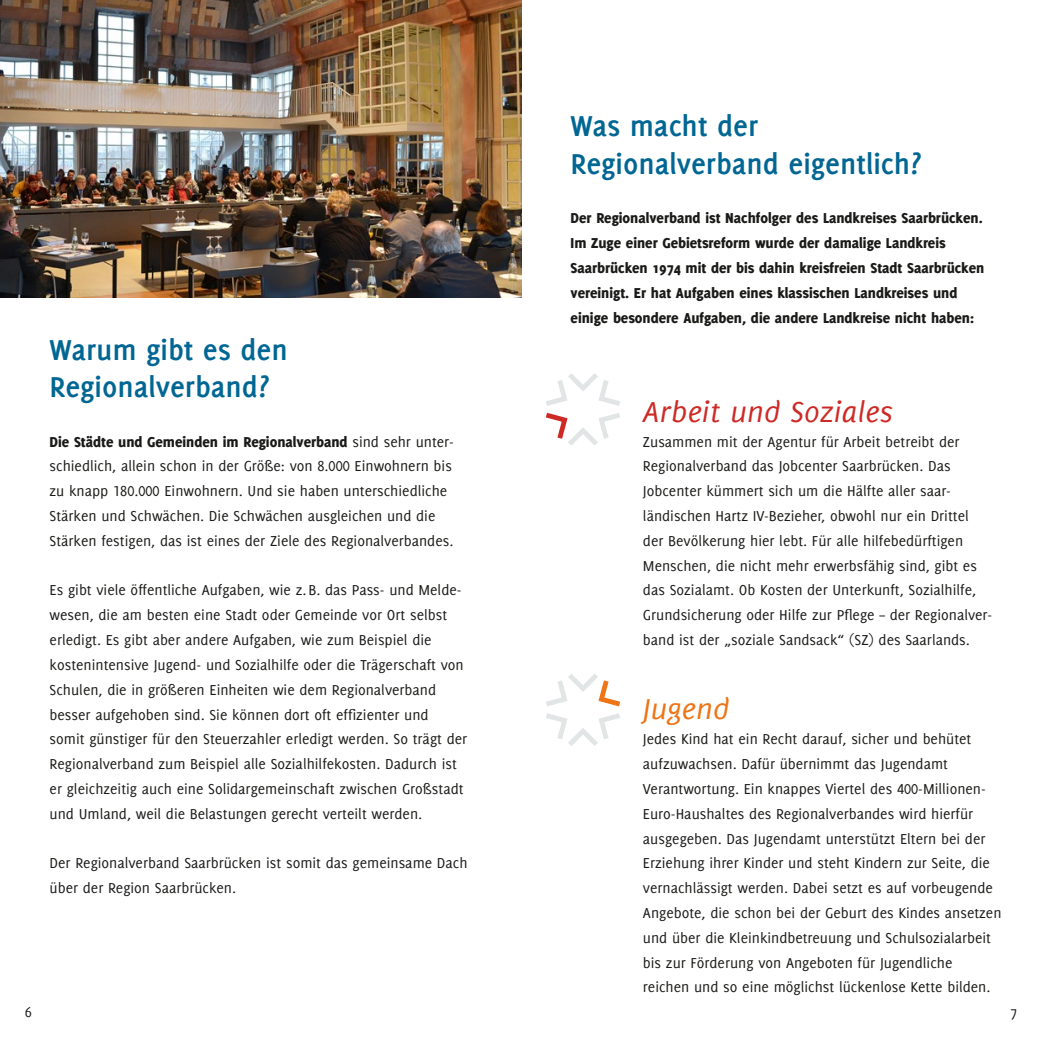
<style>
.page{position:relative;width:1042px;height:1042px;background:#fff}
.page>*{position:absolute;margin:0;border:0;box-sizing:border-box;transform-origin:0 0}
.t1{font:700 31.5px/37.3px "Delicious";color:#006693}
.t2{font:italic 31.5px "Delicious";letter-spacing:.005em;color:#cd2a26}
.t3{font:italic 31.5px "Delicious";letter-spacing:.005em;color:#ee7415}
.t4{font:15.75px/24.8px "Delicious";color:#1a1a18}
.t5{font:800 15.75px/24.8px "Delicious";color:#1a1a18}
.s1{font-weight:800}
.s2{font-family:"Delicious Small Caps"}
</style>
<div class="page">
<img style="left:0;top:0;width:521px;height:298px">
<svg style="left:546px;top:373px;width:74px;height:33px"></svg>
<svg style="left:546px;top:413px;width:74px;height:33px"></svg>
<svg style="left:546px;top:674px;width:74px;height:32px"></svg>
<svg style="left:546px;top:713px;width:74px;height:33px"></svg>
<h1 class="t1" style="left:50px;top:330px;width:240px">Warum gibt es den<br>Regionalverband?</h1>
<p class="t4" style="left:50px;top:429px;width:406px"><span class="s1">Die Städte und Gemeinden im Regionalverband</span> sind sehr unter&shy;schiedlich, allein schon in der Größe: von <span class="s2">8.000</span> Einwohnern bis zu knapp <span class="s2">180.000</span> Einwohnern. Und sie haben unterschiedliche Stärken und Schwächen. Die Schwächen ausgleichen und die Stärken festigen, das ist eines der Ziele des Regionalverbandes.</p>
<p class="t4" style="left:50px;top:578px;width:419px">Es gibt viele öffentliche Aufgaben, wie z.B. das Pass- und Melde&shy;wesen, die am besten eine Stadt oder Gemeinde vor Ort selbst erledigt. Es gibt aber andere Aufgaben, wie zum Beispiel die kostenintensive Jugend- und Sozialhilfe oder die Trägerschaft von Schulen, die in größeren Einheiten wie dem Regionalverband besser aufgehoben sind. Sie können dort oft effizienter und somit günstiger für den Steuerzahler erledigt werden. So trägt der Regionalverband zum Beispiel alle Sozialhilfekosten. Dadurch ist er gleichzeitig auch eine Solidargemeinschaft zwischen Großstadt und Umland, weil die Belastungen gerecht verteilt werden.</p>
<p class="t4" style="left:50px;top:850px;width:419px">Der Regionalverband Saarbrücken ist somit das gemeinsame Dach über der Region Saarbrücken.</p>
<h1 class="t1" style="left:570px;top:107px;width:352px">Was macht der<br>Regionalverband eigentlich?</h1>
<p class="t5" style="left:570px;top:205px;width:415px">Der Regionalverband ist Nachfolger des Landkreises Saarbrücken.<br>Im Zuge einer Gebietsreform wurde der damalige Landkreis Saarbrücken 1974 mit der bis dahin kreisfreien Stadt Saarbrücken vereinigt. Er hat Aufgaben eines klassischen Landkreises und einige besondere Aufgaben, die andere Landkreise nicht haben:</p>
<h1 class="t2" style="left:643px;top:394px;width:252px">Arbeit und Soziales</h1>
<p class="t4" style="left:643px;top:429px;width:351px">Zusammen mit der Agentur für Arbeit betreibt der Regionalverband das Jobcenter Saarbrücken. Das Jobcenter kümmert sich um die Hälfte aller saar&shy;ländischen Hartz IV-Bezieher, obwohl nur ein Drittel der Bevölkerung hier lebt. Für alle hilfebedürftigen Menschen, die nicht mehr erwerbsfähig sind, gibt es das Sozialamt. Ob Kosten der Unterkunft, Sozialhilfe, Grundsicherung oder Hilfe zur Pflege – der Regionalver&shy;band ist der „soziale Sandsack“ (SZ) des Saarlands.</p>
<h1 class="t3" style="left:643px;top:691px;width:88px">Jugend</h1>
<p class="t4" style="left:643px;top:726px;width:360px">Jedes Kind hat ein Recht darauf, sicher und behütet aufzuwachsen. Dafür übernimmt das Jugendamt Verantwortung. Ein knappes Viertel des <span class="s2">400</span>-Millionen-Euro-Haushaltes des Regionalverbandes wird hierfür ausgegeben. Das Jugendamt unterstützt Eltern bei der Erziehung ihrer Kinder und steht Kindern zur Seite, die vernachlässigt werden. Dabei setzt es auf vorbeugende Angebote, die schon bei der Geburt des Kindes ansetzen und über die Kleinkindbetreuung und Schulsozialarbeit bis zur Förderung von Angeboten für Jugendliche reichen und so eine möglichst lückenlose Kette bilden.</p>
<p class="t4" style="left:25px;top:999px;width:9px">6</p>
<p class="t4" style="left:1010px;top:999px;width:9px">7</p>
</div>
